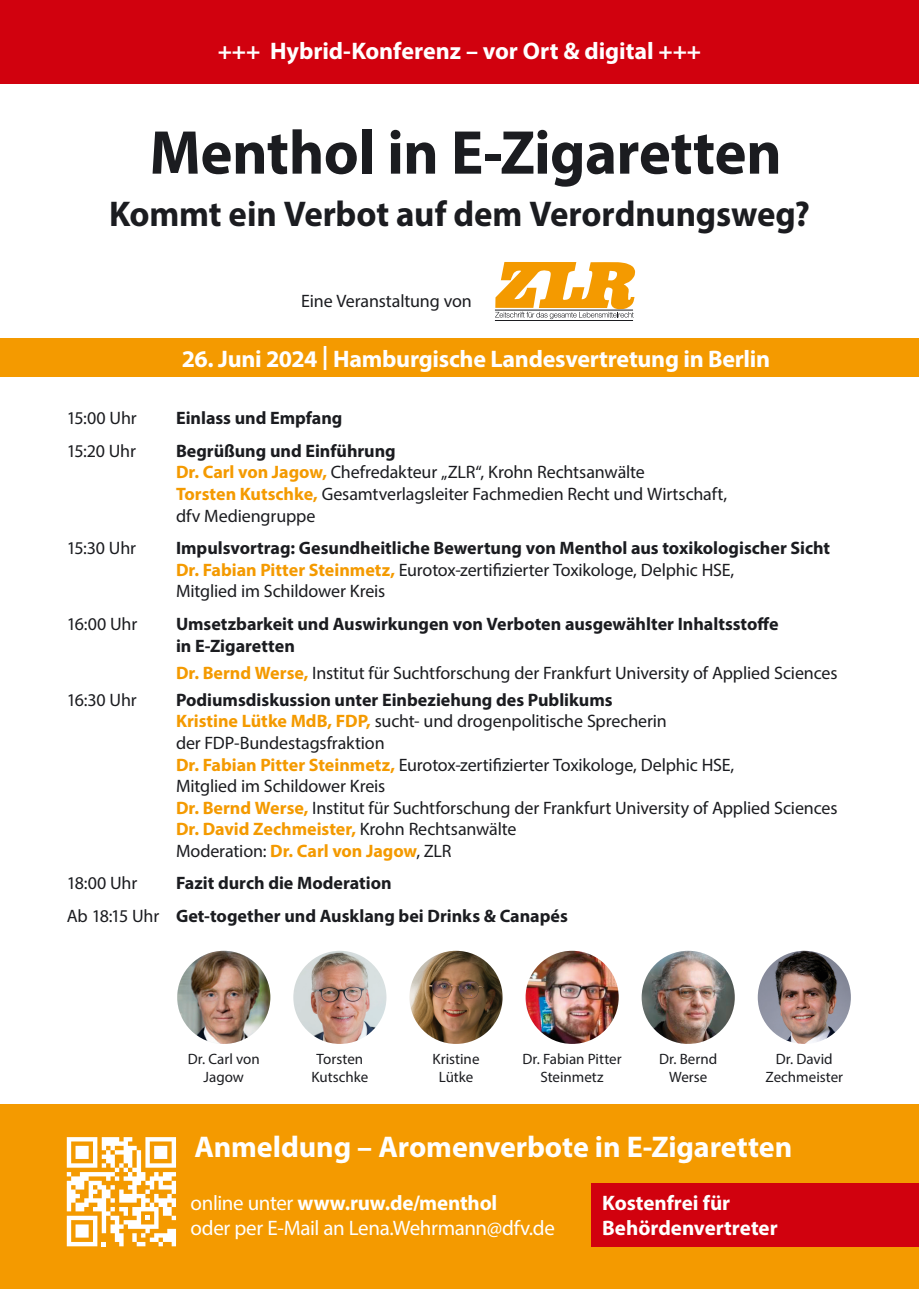
<style>
.page{position:relative;width:919px;height:1289px;background:#fff}
.page>*{position:absolute;margin:0;border:0;box-sizing:border-box;transform-origin:0 0}
.t1{font:700 62.4px "Myriad Pro";letter-spacing:-.01em;color:#1b1c20}
.t2{font:700 35.85px "Myriad Pro";letter-spacing:-.005em;color:#1b1c20}
.t3{font:700 30px "Myriad Pro";letter-spacing:-.005em;color:#fff}
.t4{font:700 24px "Myriad Pro";letter-spacing:-.01em;color:#fff}
.t5{font:21px/25.2px "Myriad Pro";letter-spacing:-.015em;color:#fff}
.t6{font:700 21px/25.2px "Myriad Pro";color:#fff}
.t7{font:18px/21.6px "Myriad Pro";letter-spacing:-.01em;color:#1b1c20}
.t8{font:700 18px/21.6px "Myriad Pro";color:#1b1c20}
.t9{font:15px/18px "Myriad Pro";color:#1b1c20;text-align:center}
.s1{font-weight:700}
.s2{font-weight:700;color:#f49a00}
.s3{color:#f49a00}
.s4{font-weight:400}
</style>
<div class="page">
<div style="left:0;top:1104px;width:918px;height:184px;background:#f49a00"></div>
<div style="left:0;top:0;width:918px;height:83px;background:#d1010e"></div>
<div style="left:0;top:338px;width:918px;height:38px;background:#f49a00"></div>
<div style="left:591px;top:1182px;width:327px;height:64px;background:#d1010e"></div>
<svg style="left:495px;top:262px;width:140px;height:57px"></svg>
<hr style="left:495px;top:310px;width:138px;height:1px;background:#1b1c20">
<hr style="left:495px;top:320px;width:138px;height:1px;background:#1b1c20">
<svg style="left:67px;top:1137px;width:109px;height:109px"></svg>
<img style="left:293px;top:950px;width:93px;height:93px;border-radius:47px">
<img style="left:409px;top:950px;width:93px;height:93px;border-radius:47px">
<img style="left:757px;top:950px;width:93px;height:93px;border-radius:47px">
<img style="left:641px;top:950px;width:93px;height:93px;border-radius:47px">
<img style="left:525px;top:950px;width:93px;height:93px;border-radius:47px">
<img style="left:177px;top:950px;width:93px;height:93px;border-radius:47px">
<h3 class="t4" style="left:218px;top:36px;width:485px">+++ Hybrid-Konferenz – vor Ort &amp; digital +++</h3>
<h1 class="t1" style="left:149px;top:112px;width:633px">Menthol in E-Zigaretten</h1>
<h2 class="t2" style="left:109px;top:191px;width:702px">Kommt ein Verbot auf dem Verordnungsweg?</h2>
<p class="t7" style="left:301px;top:290px;width:172px">Eine Veranstaltung von</p>
<h3 class="t4" style="left:182px;top:343px;width:590px">26. Juni 2024 | Hamburgische Landesvertretung in Berlin</h3>
<p class="t7" style="left:67px;top:407px;width:71px">15:00 Uhr</p>
<p class="t8" style="left:176px;top:407px;width:168px">Einlass und Empfang</p>
<p class="t7" style="left:67px;top:439px;width:71px">15:20 Uhr</p>
<p class="t7" style="left:176px;top:439px;width:552px"><span class="s1">Begrüßung und Einführung<br></span><span class="s2">Dr. Carl von Jagow,</span> Chefredakteur „ZLR“, Krohn Rechtsanwälte<br><span class="s2">Torsten Kutschke,</span> Gesamtverlagsleiter Fachmedien Recht und Wirtschaft, dfv Mediengruppe</p>
<p class="t7" style="left:67px;top:537px;width:71px">15:30 Uhr</p>
<p class="t8" style="left:176px;top:536px;width:655px">Impulsvortrag: Gesundheitliche Bewertung von Menthol aus toxikologischer Sicht<br><span class="s3">Dr. Fabian Pitter Steinmetz,</span> <span class="s4">Eurotox-zertifizierter Toxikologe, Delphic HSE,<br>Mitglied im Schildower Kreis</span></p>
<p class="t7" style="left:67px;top:612px;width:72px">16:00 Uhr</p>
<p class="t8" style="left:176px;top:612px;width:604px">Umsetzbarkeit und Auswirkungen von Verboten ausgewählter Inhaltsstoffe in E-Zigaretten</p>
<p class="t7" style="left:176px;top:661px;width:663px"><span class="s2">Dr. Bernd Werse,</span> Institut für Suchtforschung der Frankfurt University of Applied Sciences</p>
<p class="t7" style="left:67px;top:688px;width:71px">16:30 Uhr</p>
<p class="t7" style="left:176px;top:688px;width:663px"><span class="s1">Podiumsdiskussion unter Einbeziehung des Publikums<br></span><span class="s2">Kristine Lütke MdB, FDP,</span> sucht- und drogenpolitische Sprecherin<br>der FDP-Bundestagsfraktion<br><span class="s2">Dr. Fabian Pitter Steinmetz,</span> Eurotox-zertifizierter Toxikologe, Delphic HSE,<br>Mitglied im Schildower Kreis<br><span class="s2">Dr. Bernd Werse,</span> Institut für Suchtforschung der Frankfurt University of Applied Sciences <span class="s2">Dr. David Zechmeister,</span> Krohn Rechtsanwälte<br>Moderation: <span class="s2">Dr. Carl von Jagow</span>, ZLR</p>
<p class="t7" style="left:67px;top:872px;width:72px">18:00 Uhr</p>
<p class="t8" style="left:67px;top:866px;width:502px;line-height:32.5px;text-indent:109px">Fazit durch die Moderation<br><span class="s4">Ab 18:15 Uhr</span> Get-together und Ausklang bei Drinks &amp; Canapés</p>
<p class="t9" style="left:188px;top:1049px;width:73px">Dr. Carl von<br>Jagow</p>
<p class="t9" style="left:311px;top:1049px;width:58px">Torsten<br>Kutschke</p>
<p class="t9" style="left:432px;top:1049px;width:49px">Kristine<br>Lütke</p>
<p class="t9" style="left:765px;top:1049px;width:79px">Dr. David<br>Zechmeister</p>
<p class="t9" style="left:522px;top:1049px;width:101px">Dr. Fabian Pitter<br>Steinmetz</p>
<p class="t9" style="left:659px;top:1049px;width:60px">Dr. Bernd<br>Werse</p>
<h3 class="t3" style="left:194px;top:1127px;width:599px">Anmeldung – Aromenverbote in E-Zigaretten</h3>
<p class="t5" style="left:191px;top:1189px;width:366px">online unter <span class="s1">www.ruw.de/menthol<br></span>oder per E-Mail an Lena.Wehrmann@dfv.de</p>
<p class="t6" style="left:602px;top:1189px;width:177px">Kostenfrei für<br>Behördenvertreter</p>
</div>
